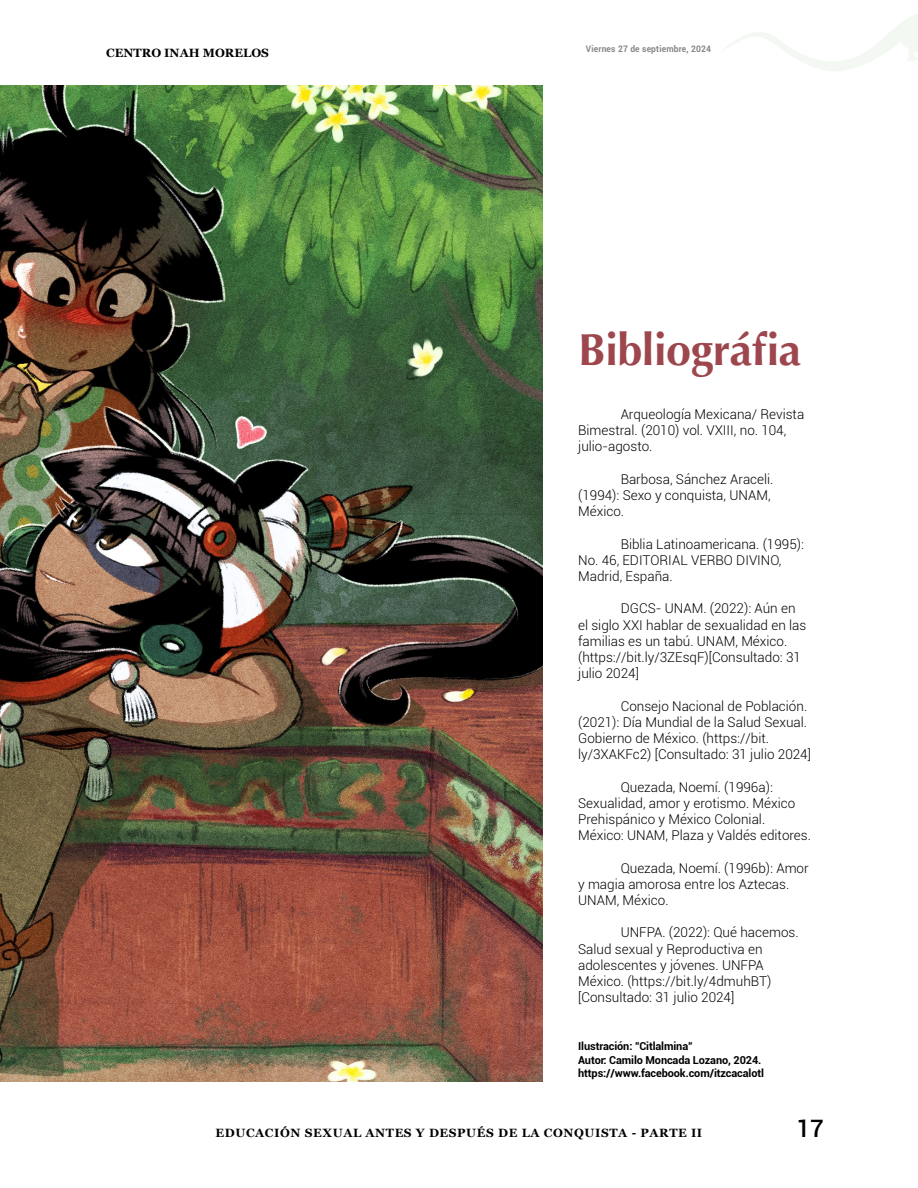
<style>
.page{position:relative;width:918px;height:1188px;background:#fff}
.page>*{position:absolute;margin:0;border:0;box-sizing:border-box;transform-origin:0 0}
.t1{font:700 45px "Optima";letter-spacing:-.01em;color:#9d464d}
.t2{font:500 24px "Roboto";color:#000}
.t3{font:300 13.5px/16.2px "Roboto";color:#000}
.t4{font:700 12px "Georgia";letter-spacing:.05em;color:#010202}
.t5{font:700 12px "Georgia";color:#000}
.t6{font:700 10.95px/13.5px "Roboto";letter-spacing:-.01em;color:#000}
.t7{font:700 9px "Roboto";letter-spacing:.02em;color:#878787;scale:.94 1}
</style>
<div class="page">
<img style="left:0;top:85px;width:542px;height:997px">
<svg style="left:723px;top:14px;width:195px;height:57px"></svg>
<p class="t5" style="left:106px;top:43px;width:164px">CENTRO INAH MORELOS</p>
<p class="t7" style="left:586px;top:43px;width:135px">Viernes 27 de septiembre, 2024</p>
<h1 class="t1" style="left:578px;top:323px;width:225px">Bibliográfia</h1>
<p class="t3" style="left:578px;top:406px;width:228px;text-indent:43px">Arqueología Mexicana/ Revista<br>Bimestral. (2010) vol. VXIII, no. 104, julio-agosto.</p>
<p class="t3" style="left:578px;top:470px;width:197px;text-indent:43px">Barbosa, Sánchez Araceli. (1994): Sexo y conquista, UNAM,<br>México.</p>
<p class="t3" style="left:578px;top:535px;width:227px;text-indent:43px">Biblia Latinoamericana. (1995):<br>No. 46, EDITORIAL VERBO DIVINO,<br>Madrid, España.</p>
<p class="t3" style="left:578px;top:600px;width:230px;text-indent:43px">DGCS- UNAM. (2022): Aún en el siglo XXI hablar de sexualidad en las familias es un tabú. UNAM, México. (https://bit.ly/3ZEsqF)[Consultado: 31 julio 2024]</p>
<p class="t3" style="left:578px;top:697px;width:234px;text-indent:43px">Consejo Nacional de Población. (2021): Día Mundial de la Salud Sexual.<br>Gobierno de México. (https://bit. ly/3XAKFc2) [Consultado: 31 julio 2024]</p>
<p class="t3" style="left:578px;top:778px;width:234px;text-indent:43px">Quezada, Noemí. (1996a):<br>Sexualidad, amor y erotismo. México Prehispánico y México Colonial.<br>México: UNAM, Plaza y Valdés editores.</p>
<p class="t3" style="left:578px;top:859px;width:232px;text-indent:43px">Quezada, Noemí. (1996b): Amor y magia amorosa entre los Aztecas.<br>UNAM, México.</p>
<p class="t3" style="left:578px;top:924px;width:222px;text-indent:43px">UNFPA. (2022): Qué hacemos.<br>Salud sexual y Reproductiva en adolescentes y jóvenes. UNFPA<br>México. (https://bit.ly/4dmuhBT) [Consultado: 31 julio 2024]</p>
<p class="t6" style="left:578px;top:1039px;width:187px">Ilustración: "Citlalmina"<br>Autor: Camilo Moncada Lozano, 2024. https://www.facebook.com/itzcacalotl</p>
<p class="t4" style="left:216px;top:1124px;width:488px">EDUCACIÓN SEXUAL ANTES Y DESPUÉS DE LA CONQUISTA - PARTE II</p>
<h2 class="t2" style="left:796px;top:1112px;width:29px">17</h2>
</div>
